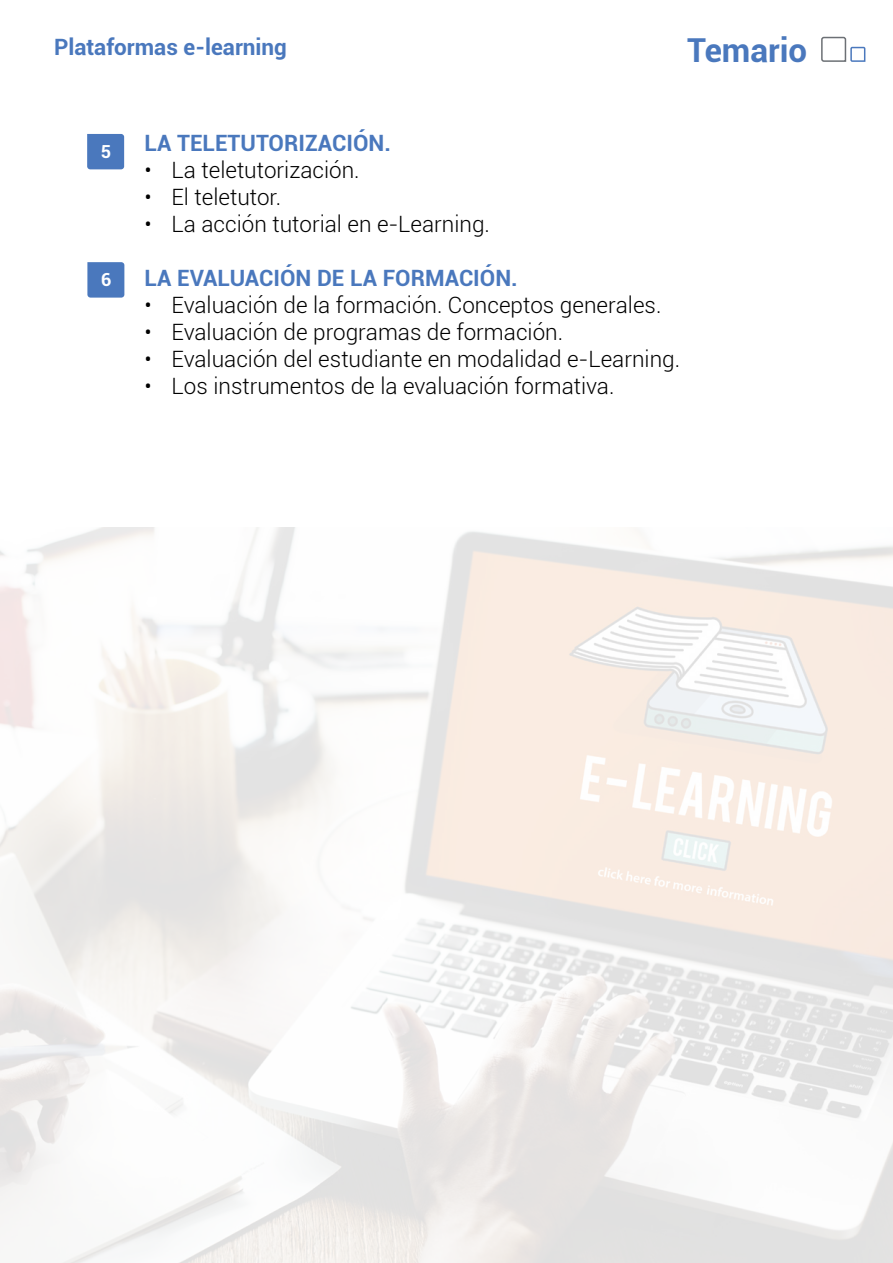
<style>
.page{position:relative;width:893px;height:1263px;background:#fff}
.page>*{position:absolute;margin:0;border:0;box-sizing:border-box;transform-origin:0 0}
.t1{font:700 33px "Roboto";color:#4a78bd}
.t2{font:300 22.5px "Roboto";color:#000}
.t3{font:700 22.5px "Roboto";color:#4a78bd}
.t4{font:700 18px "Roboto";color:#fff}
</style>
<div class="page">
<svg style="left:821px;top:36px;width:45px;height:26px"></svg>
<svg style="left:87px;top:134px;width:37px;height:35px"></svg>
<svg style="left:87px;top:262px;width:37px;height:36px"></svg>
<img style="left:0;top:527px;width:893px;height:736px">
<p class="t3" style="left:54px;top:31px;width:234px">Plataformas e-learning</p>
<h1 class="t1" style="left:687px;top:27px;width:122px">Temario</h1>
<p class="t4" style="left:101px;top:138px;width:12px">5</p>
<p class="t4" style="left:101px;top:267px;width:12px">6</p>
<p class="t3" style="left:145px;top:127px;width:248px">LA TELETUTORIZACIÓN.</p>
<p class="t2" style="left:145px;top:154px;width:217px">• La teletutorización.</p>
<p class="t2" style="left:145px;top:181px;width:138px">• El teletutor.</p>
<p class="t2" style="left:145px;top:208px;width:347px">• La acción tutorial en e-Learning.</p>
<p class="t3" style="left:145px;top:262px;width:375px">LA EVALUACIÓN DE LA FORMACIÓN.</p>
<p class="t2" style="left:145px;top:289px;width:518px">• Evaluación de la formación. Conceptos generales.</p>
<p class="t2" style="left:145px;top:316px;width:420px">• Evaluación de programas de formación.</p>
<p class="t2" style="left:145px;top:343px;width:537px">• Evaluación del estudiante en modalidad e-Learning.</p>
<p class="t2" style="left:145px;top:370px;width:471px">• Los instrumentos de la evaluación formativa.</p>
</div>
